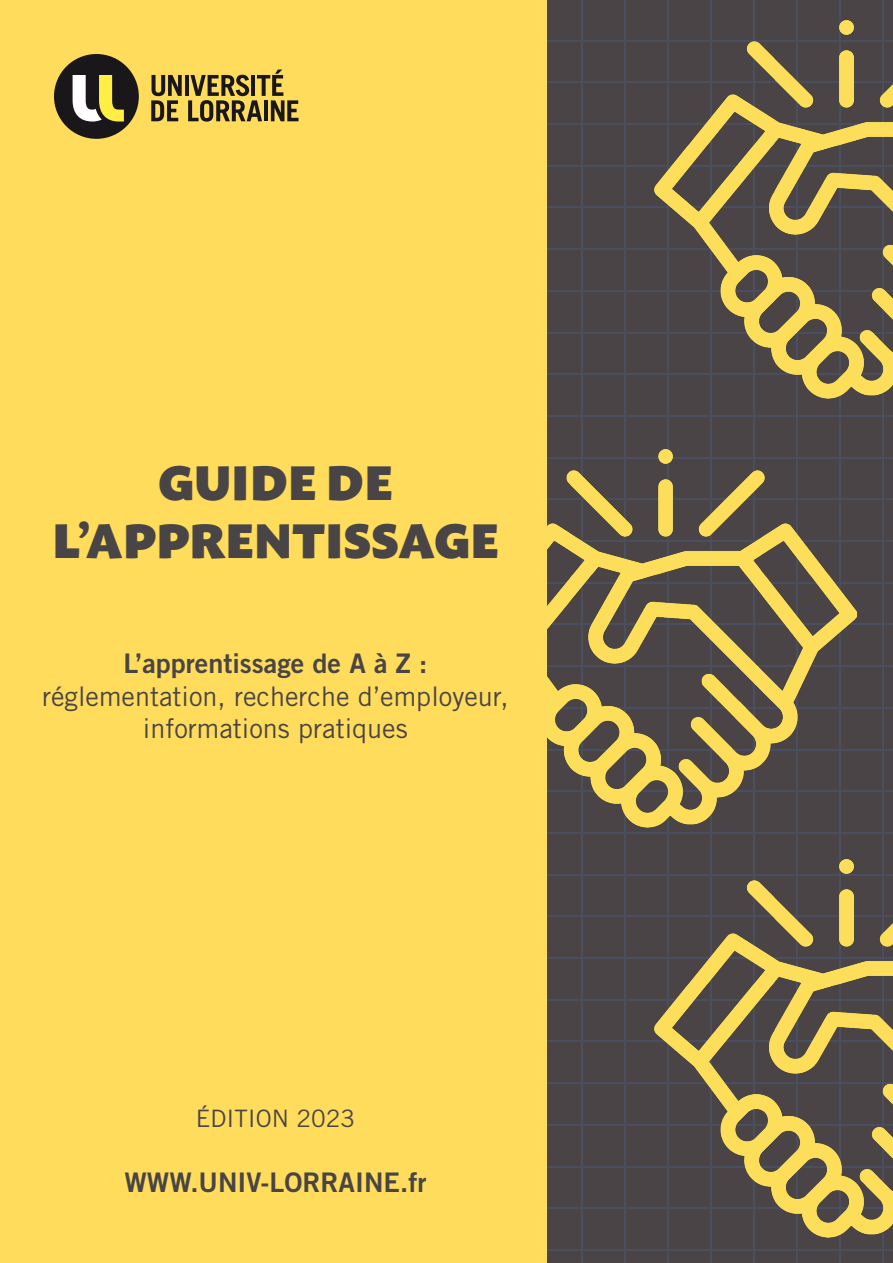
<style>
.page{position:relative;width:893px;height:1263px;background:#fff}
.page>*{position:absolute;margin:0;border:0;box-sizing:border-box;transform-origin:0 0}
.t1{font:900 48px/57.6px "Macho";color:#494546;text-align:center}
.t2{font:27px/32.4px "Trade Gothic LT Std";color:#494546;text-align:center}
.t3{font:27px "Trade Gothic LT Std Bd 2";color:#494546}
.t4{font:24px "Trade Gothic LT Std";color:#494546}
</style>
<div class="page">
<div style="left:538px;top:0;width:355px;height:1263px;background:#4a4446"></div>
<hr style="left:581px;top:0;width:2px;height:1263px;background:#4a4f60">
<hr style="left:624px;top:0;width:2px;height:1263px;background:#4a4f60">
<hr style="left:667px;top:0;width:2px;height:1263px;background:#4a4f60">
<hr style="left:710px;top:0;width:2px;height:1263px;background:#4a4f60">
<hr style="left:753px;top:0;width:2px;height:1263px;background:#4a4f60">
<hr style="left:796px;top:0;width:2px;height:1263px;background:#4a4f60">
<hr style="left:839px;top:0;width:2px;height:1263px;background:#4a4f60">
<hr style="left:882px;top:0;width:2px;height:1263px;background:#4a4f60">
<hr style="left:539px;top:1249px;width:354px;height:2px;background:#4a4f60">
<hr style="left:539px;top:1207px;width:354px;height:2px;background:#4a4f60">
<hr style="left:539px;top:1166px;width:354px;height:1px;background:#4a4f60">
<hr style="left:539px;top:1124px;width:354px;height:2px;background:#4a4f60">
<hr style="left:539px;top:1082px;width:354px;height:2px;background:#4a4f60">
<hr style="left:539px;top:1040px;width:354px;height:2px;background:#4a4f60">
<hr style="left:539px;top:999px;width:354px;height:2px;background:#4a4f60">
<hr style="left:539px;top:957px;width:354px;height:2px;background:#4a4f60">
<hr style="left:539px;top:915px;width:354px;height:2px;background:#4a4f60">
<hr style="left:539px;top:874px;width:354px;height:1px;background:#4a4f60">
<hr style="left:539px;top:832px;width:354px;height:2px;background:#4a4f60">
<hr style="left:539px;top:790px;width:354px;height:2px;background:#4a4f60">
<hr style="left:539px;top:749px;width:354px;height:1px;background:#4a4f60">
<hr style="left:539px;top:707px;width:354px;height:2px;background:#4a4f60">
<hr style="left:539px;top:665px;width:354px;height:2px;background:#4a4f60">
<hr style="left:539px;top:624px;width:354px;height:1px;background:#4a4f60">
<hr style="left:539px;top:582px;width:354px;height:2px;background:#4a4f60">
<hr style="left:539px;top:540px;width:354px;height:2px;background:#4a4f60">
<hr style="left:539px;top:498px;width:354px;height:2px;background:#4a4f60">
<hr style="left:539px;top:457px;width:354px;height:2px;background:#4a4f60">
<hr style="left:539px;top:415px;width:354px;height:2px;background:#4a4f60">
<hr style="left:539px;top:373px;width:354px;height:2px;background:#4a4f60">
<hr style="left:539px;top:332px;width:354px;height:1px;background:#4a4f60">
<hr style="left:539px;top:290px;width:354px;height:2px;background:#4a4f60">
<hr style="left:539px;top:248px;width:354px;height:2px;background:#4a4f60">
<hr style="left:539px;top:207px;width:354px;height:1px;background:#4a4f60">
<hr style="left:539px;top:165px;width:354px;height:2px;background:#4a4f60">
<hr style="left:539px;top:123px;width:354px;height:2px;background:#4a4f60">
<hr style="left:539px;top:81px;width:354px;height:2px;background:#4a4f60">
<hr style="left:539px;top:40px;width:354px;height:2px;background:#4a4f60">
<img style="left:546px;top:448px;width:311px;height:379px">
<img style="left:655px;top:20px;width:238px;height:379px">
<img style="left:655px;top:859px;width:238px;height:379px">
<div style="left:0;top:0;width:546px;height:1263px;background:#ffdc5b"></div>
<hr style="left:185px;top:75px;width:4px;height:21px;background:#1a171a">
<svg style="left:151px;top:75px;width:31px;height:46px"></svg>
<svg style="left:188px;top:70px;width:111px;height:52px"></svg>
<div style="left:54px;top:54px;width:85px;height:85px;background:#1a171a;border-radius:50%"></div>
<svg style="left:73px;top:75px;width:51px;height:47px"></svg>
<h1 class="t1" style="left:52px;top:449px;width:448px">GUIDE DE<br>L’APPRENTISSAGE</h1>
<p class="t3" style="left:123px;top:647px;width:305px">L’apprentissage de A à Z :</p>
<p class="t2" style="left:42px;top:679px;width:468px">réglementation, recherche d’employeur, informations pratiques</p>
<p class="t4" style="left:196px;top:1104px;width:161px">ÉDITION 2023</p>
<p class="t3" style="left:124px;top:1165px;width:303px">WWW.UNIV-LORRAINE.fr</p>
</div>
